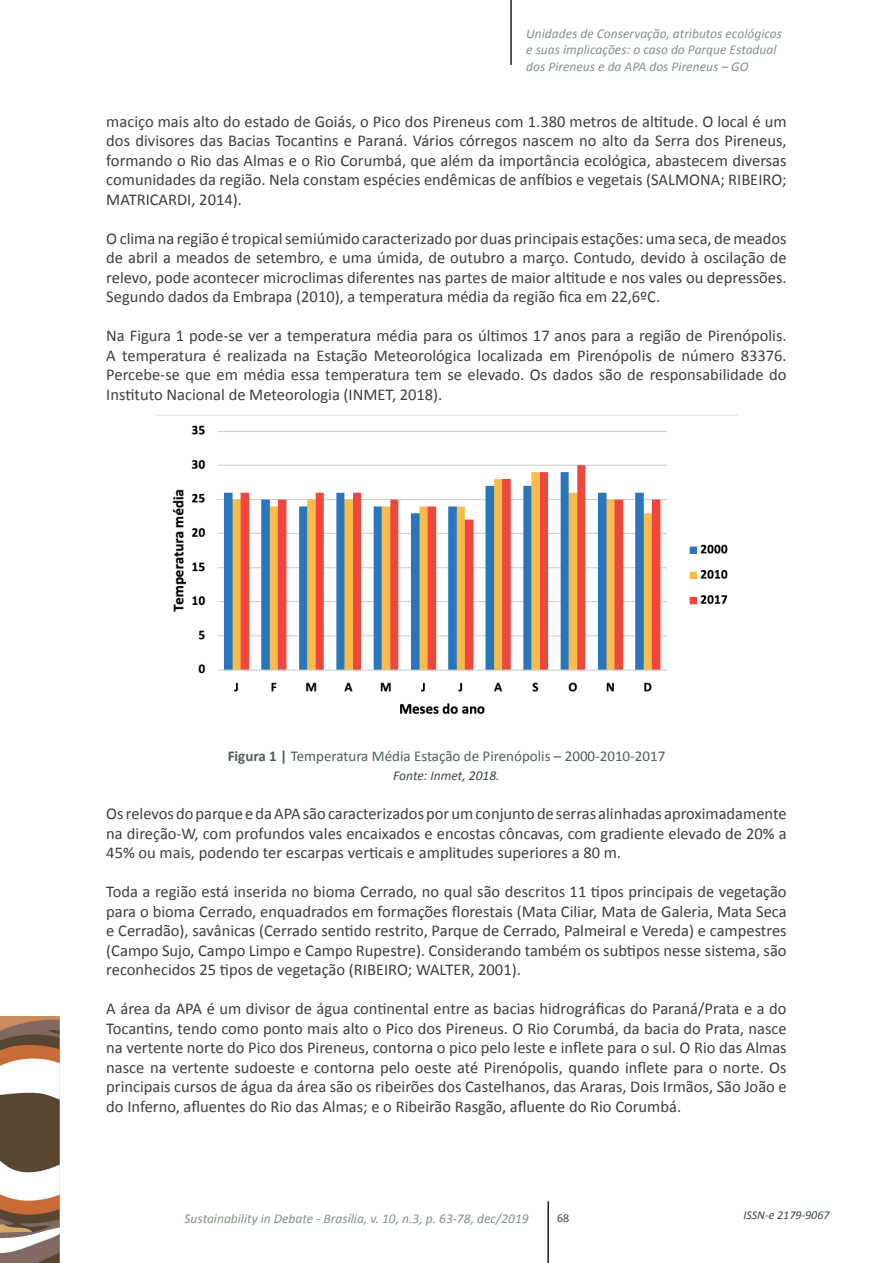
<style>
.page{position:relative;width:893px;height:1263px;background:#fff}
.page>*{position:absolute;margin:0;border:0;box-sizing:border-box;transform-origin:0 0}
.t1{font:16.5px/19.5px "Calibri";color:#3e3e3f;text-align:justify}
.t2{font:15px "Calibri";color:#505e56}
.t3{font:italic 13.5px/16.5px "Calibri";color:#86908d}
.t4{font:italic 13.5px "Calibri";color:#3d4a40}
.t5{font:italic 12px "Calibri";color:#3d4a40}
.t6{font:12px "Calibri";color:#483d4b}
.s1{font-weight:700}
.s2{color:#859286}
</style>
<div class="page">
<hr style="left:510px;top:0;width:2px;height:65px;background:#231f20">
<img style="left:0;top:1016px;width:60px;height:247px">
<hr style="left:547px;top:1201px;width:2px;height:62px;background:#231f20">
<img style="left:155px;top:415px;width:583px;height:300px">
<p class="t3" style="left:526px;top:25px;width:257px">Unidades de Conservação, atributos ecológicos e suas implicações: o caso do Parque Estadual dos Pireneus e da APA dos Pireneus – GO</p>
<p class="t1" style="left:106px;top:111px;width:682px">maciço mais alto do estado de Goiás, o Pico dos Pireneus com 1.380 metros de altitude. O local é um dos divisores das Bacias Tocantins e Paraná. Vários córregos nascem no alto da Serra dos Pireneus, formando o Rio das Almas e o Rio Corumbá, que além da importância ecológica, abastecem diversas comunidades da região. Nela constam espécies endêmicas de anfíbios e vegetais (SALMONA; RIBEIRO; MATRICARDI, 2014).</p>
<p class="t1" style="left:106px;top:228px;width:682px">O clima na região é tropical semiúmido caracterizado por duas principais estações: uma seca, de meados de abril a meados de setembro, e uma úmida, de outubro a março. Contudo, devido à oscilação de relevo, pode acontecer microclimas diferentes nas partes de maior altitude e nos vales ou depressões.<br>Segundo dados da Embrapa (2010), a temperatura média da região fica em 22,6ºC.</p>
<p class="t1" style="left:106px;top:325px;width:682px">Na Figura 1 pode-se ver a temperatura média para os últimos 17 anos para a região de Pirenópolis.<br>A temperatura é realizada na Estação Meteorológica localizada em Pirenópolis de número 83376.<br>Percebe-se que em média essa temperatura tem se elevado. Os dados são de responsabilidade do Instituto Nacional de Meteorologia (INMET, 2018).</p>
<p class="t2" style="left:228px;top:746px;width:439px"><span class="s1">Figura 1 |</span> Temperatura Média Estação de Pirenópolis – 2000-2010-2017</p>
<p class="t4" style="left:393px;top:766px;width:108px">Fonte: Inmet, 2018.</p>
<p class="t1" style="left:106px;top:803px;width:682px">Os relevos do parque e da APA são caracterizados por um conjunto de serras alinhadas aproximadamente na direção-W, com profundos vales encaixados e encostas côncavas, com gradiente elevado de 20% a 45% ou mais, podendo ter escarpas verticais e amplitudes superiores a 80 m.</p>
<p class="t1" style="left:106px;top:881px;width:682px">Toda a região está inserida no bioma Cerrado, no qual são descritos 11 tipos principais de vegetação para o bioma Cerrado, enquadrados em formações florestais (Mata Ciliar, Mata de Galeria, Mata Seca e Cerradão), savânicas (Cerrado sentido restrito, Parque de Cerrado, Palmeiral e Vereda) e campestres (Campo Sujo, Campo Limpo e Campo Rupestre). Considerando também os subtipos nesse sistema, são reconhecidos 25 tipos de vegetação (RIBEIRO; WALTER, 2001).</p>
<p class="t1" style="left:106px;top:998px;width:682px">A área da APA é um divisor de água continental entre as bacias hidrográficas do Paraná/Prata e a do Tocantins, tendo como ponto mais alto o Pico dos Pireneus. O Rio Corumbá, da bacia do Prata, nasce na vertente norte do Pico dos Pireneus, contorna o pico pelo leste e inflete para o sul. O Rio das Almas nasce na vertente sudoeste e contorna pelo oeste até Pirenópolis, quando inflete para o norte. Os principais cursos de água da área são os ribeirões dos Castelhanos, das Araras, Dois Irmãos, São João e do Inferno, afluentes do Rio das Almas; e o Ribeirão Rasgão, afluente do Rio Corumbá.</p>
<p class="t3" style="left:185px;top:1210px;width:346px"><span class="s2">Sustainability in Debate</span> - Brasília, v. 10, n.3, p. 63-78, dec/2019</p>
<p class="t5" style="left:743px;top:1206px;width:88px">ISSN-e 2179-9067</p>
<p class="t6" style="left:557px;top:1210px;width:14px">68</p>
</div>
